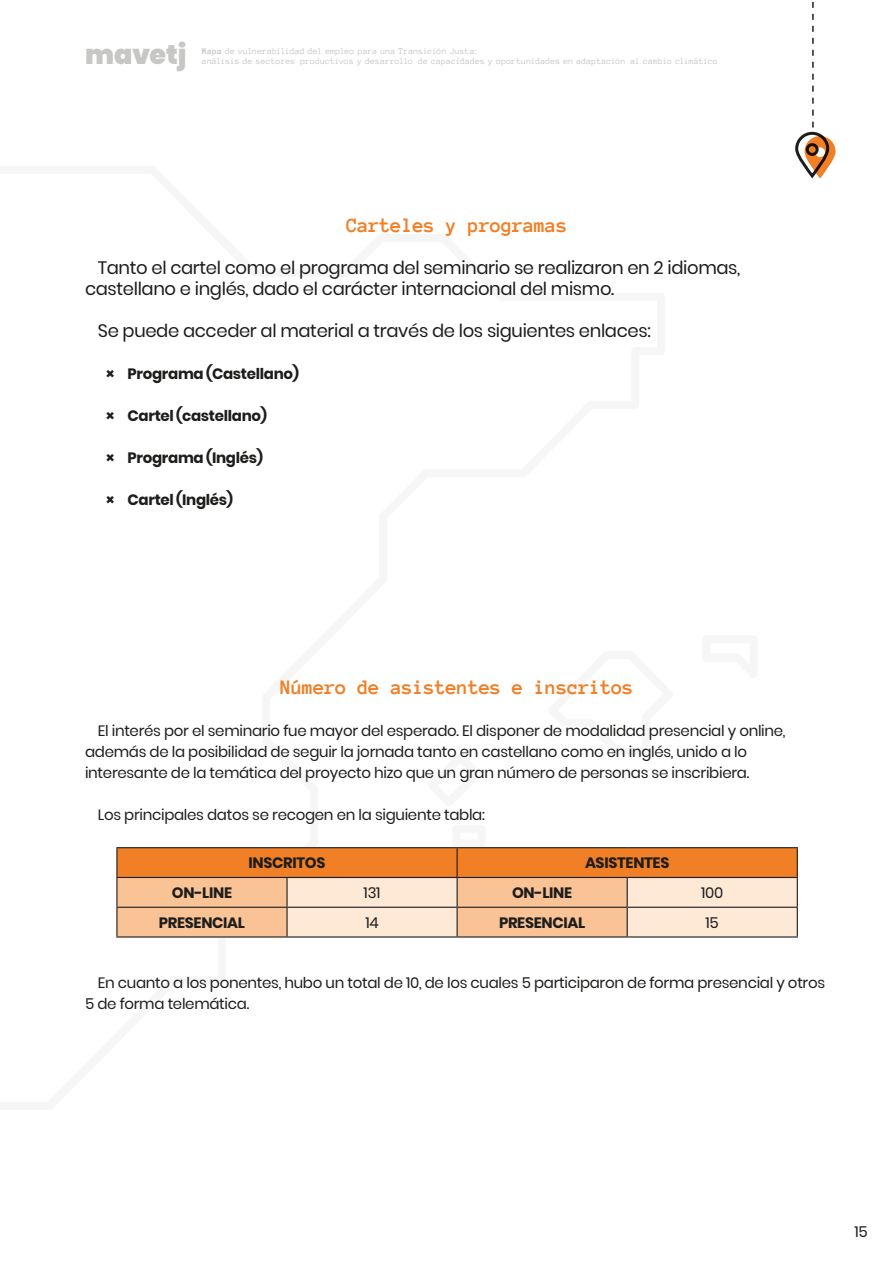
<style>
.page{position:relative;width:893px;height:1263px;background:#fff}
.page>*{position:absolute;margin:0;border:0;box-sizing:border-box;transform-origin:0 0}
.t1{font:900 27px "Poppins";letter-spacing:-.005em;color:#c7c7c6}
.t2{font:700 21px "Anonymous Pro";letter-spacing:-.02em;color:#f07f26}
.t3{font:18px/21px "Poppins";letter-spacing:-.02em;color:#1d1d1b}
.t4{font:15px/21px "Poppins";letter-spacing:-.02em;color:#1d1d1b}
.t5{font:700 15px "Poppins";letter-spacing:-.02em;color:#1d1d1b}
.t6{font:9px/9.8px "Anonymous Pro";letter-spacing:.005em;color:#c7c7c6}
.s1{font-weight:700}
</style>
<div class="page">
<svg style="left:116px;top:847px;width:682px;height:89px;background:#eeb180"></svg>
<hr style="left:116px;top:936px;width:171px;height:1px;background:#1d1d1b">
<hr style="left:287px;top:936px;width:170px;height:1px;background:#1d1d1b">
<hr style="left:457px;top:936px;width:170px;height:1px;background:#1d1d1b">
<hr style="left:627px;top:936px;width:171px;height:1px;background:#1d1d1b">
<svg style="left:804px;top:136px;width:32px;height:43px"></svg>
<svg style="left:812px;top:1px;width:2px;height:127px"></svg>
<div style="left:795px;top:132px;width:34px;height:45px;border:3px solid #1d1d1b;border-radius:16px"></div>
<div style="left:806px;top:143px;width:13px;height:13px;border:3px solid #1d1d1b;border-radius:50%"></div>
<h1 class="t1" style="left:85px;top:41px;width:103px">mavetj</h1>
<p class="t6" style="left:202px;top:47px;width:517px"><span class="s1">Mapa</span> de vulnerabilidad del empleo para una Transición Justa:<br>análisis de sectores productivos y desarrollo de capacidades y oportunidades en adaptación al cambio climático</p>
<h2 class="t2" style="left:346px;top:218px;width:223px">Carteles y programas</h2>
<p class="t3" style="left:85px;top:257px;width:657px;text-indent:13px">Tanto el cartel como el programa del seminario se realizaron en 2 idiomas, castellano e inglés, dado el carácter internacional del mismo.</p>
<p class="t3" style="left:98px;top:320px;width:554px">Se puede acceder al material a través de los siguientes enlaces:</p>
<p class="t5" style="left:106px;top:364px;width:194px">× Programa (Castellano)</p>
<p class="t5" style="left:106px;top:406px;width:162px">× Cartel (castellano)</p>
<p class="t5" style="left:106px;top:448px;width:158px">× Programa (Inglés)</p>
<p class="t5" style="left:106px;top:490px;width:128px">× Cartel (Inglés)</p>
<h2 class="t2" style="left:280px;top:680px;width:355px">Número de asistentes e inscritos</h2>
<p class="t4" style="left:85px;top:720px;width:702px;text-indent:13px">El interés por el seminario fue mayor del esperado. El disponer de modalidad presencial y online, además de la posibilidad de seguir la jornada tanto en castellano como en inglés, unido a lo interesante de la temática del proyecto hizo que un gran número de personas se inscribiera.</p>
<p class="t4" style="left:98px;top:804px;width:389px">Los principales datos se recogen en la siguiente tabla:</p>
<p class="t5" style="left:249px;top:853px;width:78px">INSCRITOS</p>
<p class="t5" style="left:585px;top:853px;width:86px">ASISTENTES</p>
<p class="t5" style="left:172px;top:883px;width:62px">ON-LINE</p>
<p class="t4" style="left:364px;top:882px;width:18px">131</p>
<p class="t5" style="left:512px;top:883px;width:62px">ON-LINE</p>
<p class="t4" style="left:701px;top:882px;width:24px">100</p>
<p class="t5" style="left:159px;top:913px;width:88px">PRESENCIAL</p>
<p class="t4" style="left:365px;top:912px;width:15px">14</p>
<p class="t5" style="left:499px;top:913px;width:88px">PRESENCIAL</p>
<p class="t4" style="left:706px;top:912px;width:15px">15</p>
<p class="t4" style="left:85px;top:972px;width:742px;text-indent:13px">En cuanto a los ponentes, hubo un total de 10, de los cuales 5 participaron de forma presencial y otros<br>5 de forma telemática.</p>
<p class="t4" style="left:854px;top:1221px;width:15px">15</p>
</div>
